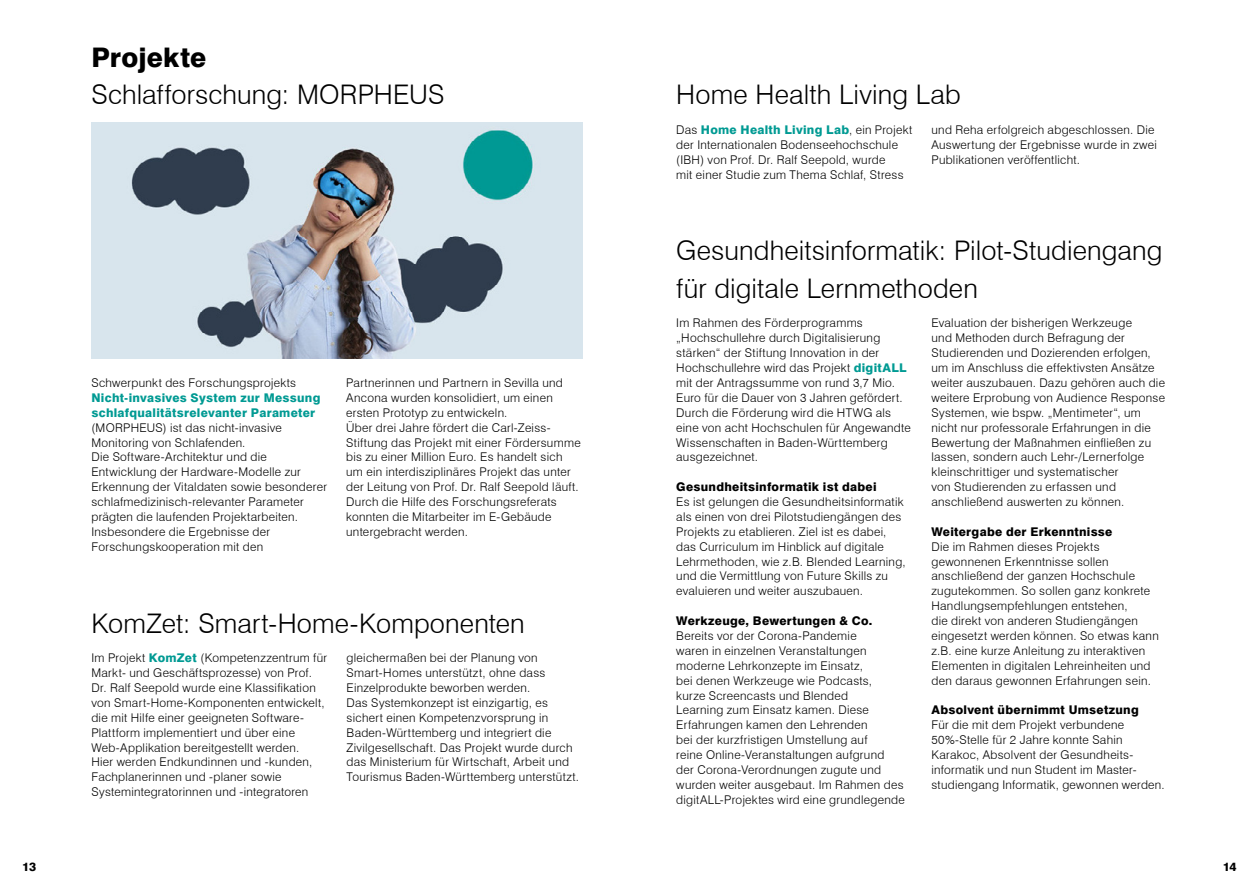
<style>
.page{position:relative;width:1259px;height:893px;background:#fff}
.page>*{position:absolute;margin:0;border:0;box-sizing:border-box;transform-origin:0 0}
.Headline_-_SCHWARZ{font:300 27px/37.2px "Swiss 721 BT";letter-spacing:.005em;color:#000}
.Fließtext_-_SCHWAR{font:300 12px/14.9px "Swiss 721 BT";letter-spacing:.025em;color:#000}
.t1{font:800 12px "Swiss 721 BT";color:#000}
.s1{font-weight:800}
.s2{font-weight:800;color:#009a93}
</style>
<div class="page">
<img style="left:91px;top:122px;width:492px;height:236px">
<p class="Headline_-_SCHWARZ" style="left:91px;top:39px;width:354px"><span class="s1">Projekte<br></span>Schlafforschung: MORPHEUS</p>
<p class="Fließtext_-_SCHWAR" style="left:91px;top:375px;width:237px">Schwerpunkt des Forschungsprojekts <span class="s2">Nicht-invasives System zur Messung schlafqualitätsrelevanter Parameter </span>(MORPHEUS) ist das nicht-invasive Monitoring von Schlafenden.<br>Die Software-Architektur und die Entwicklung der Hardware-Modelle zur Erkennung der Vitaldaten sowie besonderer schlafmedizinisch-relevanter Parameter prägten die laufenden Projektarbeiten.<br>Insbesondere die Ergebnisse der Forschungskooperation mit den</p>
<p class="Fließtext_-_SCHWAR" style="left:346px;top:375px;width:236px">Partnerinnen und Partnern in Sevilla und Ancona wurden konsolidiert, um einen ersten Prototyp zu entwickeln.<br>Über drei Jahre fördert die Carl-Zeiss-Stiftung das Projekt mit einer Fördersumme bis zu einer Million Euro. Es handelt sich um ein interdisziplinäres Projekt das unter der Leitung von Prof. Dr. Ralf Seepold läuft.<br>Durch die Hilfe des Forschungsreferats konnten die Mitarbeiter im E-Gebäude untergebracht werden.</p>
<p class="Headline_-_SCHWARZ" style="left:91px;top:604px;width:435px">KomZet: Smart-Home-Komponenten</p>
<p class="Fließtext_-_SCHWAR" style="left:347px;top:650px;width:234px">gleichermaßen bei der Planung von Smart-Homes unterstützt, ohne dass Einzelprodukte beworben werden.<br>Das Systemkonzept ist einzigartig, es sichert einen Kompetenzvorsprung in Baden-Württemberg und integriert die Zivilgesellschaft. Das Projekt wurde durch das Ministerium für Wirtschaft, Arbeit und Tourismus Baden-Württemberg unterstützt.</p>
<p class="Fließtext_-_SCHWAR" style="left:91px;top:650px;width:237px">Im Projekt <span class="s2">KomZet</span> (Kompetenzzentrum für Markt- und Geschäftsprozesse) von Prof.<br>Dr. Ralf Seepold wurde eine Klassifikation von Smart-Home-Komponenten entwickelt, die mit Hilfe einer geeigneten Software-Plattform implementiert und über eine Web-Applikation bereitgestellt werden.<br>Hier werden Endkundinnen und -kunden, Fachplanerinnen und -planer sowie Systemintegratorinnen und -integratoren</p>
<p class="Headline_-_SCHWARZ" style="left:676px;top:76px;width:286px">Home Health Living Lab</p>
<p class="Fließtext_-_SCHWAR" style="left:931px;top:122px;width:227px">und Reha erfolgreich abgeschlossen. Die<br>Auswertung der Ergebnisse wurde in zwei<br>Publikationen veröffentlicht.</p>
<p class="Fließtext_-_SCHWAR" style="left:676px;top:122px;width:237px">Das <span class="s2">Home Health Living Lab</span>, ein Projekt der Internationalen Bodenseehochschule (IBH) von Prof. Dr. Ralf Seepold, wurde<br>mit einer Studie zum Thema Schlaf, Stress</p>
<p class="Headline_-_SCHWARZ" style="left:676px;top:232px;width:488px">Gesundheitsinformatik: Pilot-Studiengang für digitale Lernmethoden</p>
<p class="Fließtext_-_SCHWAR" style="left:676px;top:316px;width:236px">Im Rahmen des Förderprogramms „Hochschullehre durch Digitalisierung stärken“ der Stiftung Innovation in der Hochschullehre wird das Projekt <span class="s2">digitALL </span>mit der Antragssumme von rund 3,7 Mio.<br>Euro für die Dauer von 3 Jahren gefördert.<br>Durch die Förderung wird die HTWG als eine von acht Hochschulen für Angewandte Wissenschaften in Baden-Württemberg ausgezeichnet.</p>
<p class="Fließtext_-_SCHWAR" style="left:676px;top:479px;width:231px"><span class="s1">Gesundheitsinformatik ist dabei<br></span>Es ist gelungen die Gesundheitsinformatik als einen von drei Pilotstudiengängen des Projekts zu etablieren. Ziel ist es dabei, das Curriculum im Hinblick auf digitale Lehrmethoden, wie z.B. Blended Learning, und die Vermittlung von Future Skills zu evaluieren und weiter auszubauen.</p>
<p class="Fließtext_-_SCHWAR" style="left:676px;top:613px;width:230px"><span class="s1">Werkzeuge, Bewertungen &amp; Co.<br></span>Bereits vor der Corona-Pandemie<br>waren in einzelnen Veranstaltungen moderne Lehrkonzepte im Einsatz,<br>bei denen Werkzeuge wie Podcasts,<br>kurze Screencasts und Blended<br>Learning zum Einsatz kamen. Diese Erfahrungen kamen den Lehrenden<br>bei der kurzfristigen Umstellung auf<br>reine Online-Veranstaltungen aufgrund der Corona-Verordnungen zugute und wurden weiter ausgebaut. Im Rahmen des digitALL-Projektes wird eine grundlegende</p>
<p class="Fließtext_-_SCHWAR" style="left:931px;top:316px;width:235px">Evaluation der bisherigen Werkzeuge<br>und Methoden durch Befragung der Studierenden und Dozierenden erfolgen, um im Anschluss die effektivsten Ansätze weiter auszubauen. Dazu gehören auch die weitere Erprobung von Audience Response Systemen, wie bspw. „Mentimeter“, um nicht nur professorale Erfahrungen in die Bewertung der Maßnahmen einfließen zu lassen, sondern auch Lehr-/Lernerfolge kleinschrittiger und systematischer<br>von Studierenden zu erfassen und anschließend auswerten zu können.</p>
<p class="Fließtext_-_SCHWAR" style="left:931px;top:524px;width:229px"><span class="s1">Weitergabe der Erkenntnisse<br></span>Die im Rahmen dieses Projekts gewonnenen Erkenntnisse sollen anschließend der ganzen Hochschule zugutekommen. So sollen ganz konkrete Handlungsempfehlungen entstehen,<br>die direkt von anderen Studiengängen eingesetzt werden können. So etwas kann z.B. eine kurze Anleitung zu interaktiven Elementen in digitalen Lehreinheiten und den daraus gewonnen Erfahrungen sein.</p>
<p class="Fließtext_-_SCHWAR" style="left:931px;top:703px;width:235px"><span class="s1">Absolvent übernimmt Umsetzung<br></span>Für die mit dem Projekt verbundene 50%-Stelle für 2 Jahre konnte Sahin Karakoc, Absolvent der Gesundheits&shy;informatik und nun Student im Master&shy;studiengang Informatik, gewonnen werden.</p>
<p class="t1" style="left:22px;top:859px;width:16px">13</p>
<p class="t1" style="left:1222px;top:859px;width:15px">14</p>
</div>
